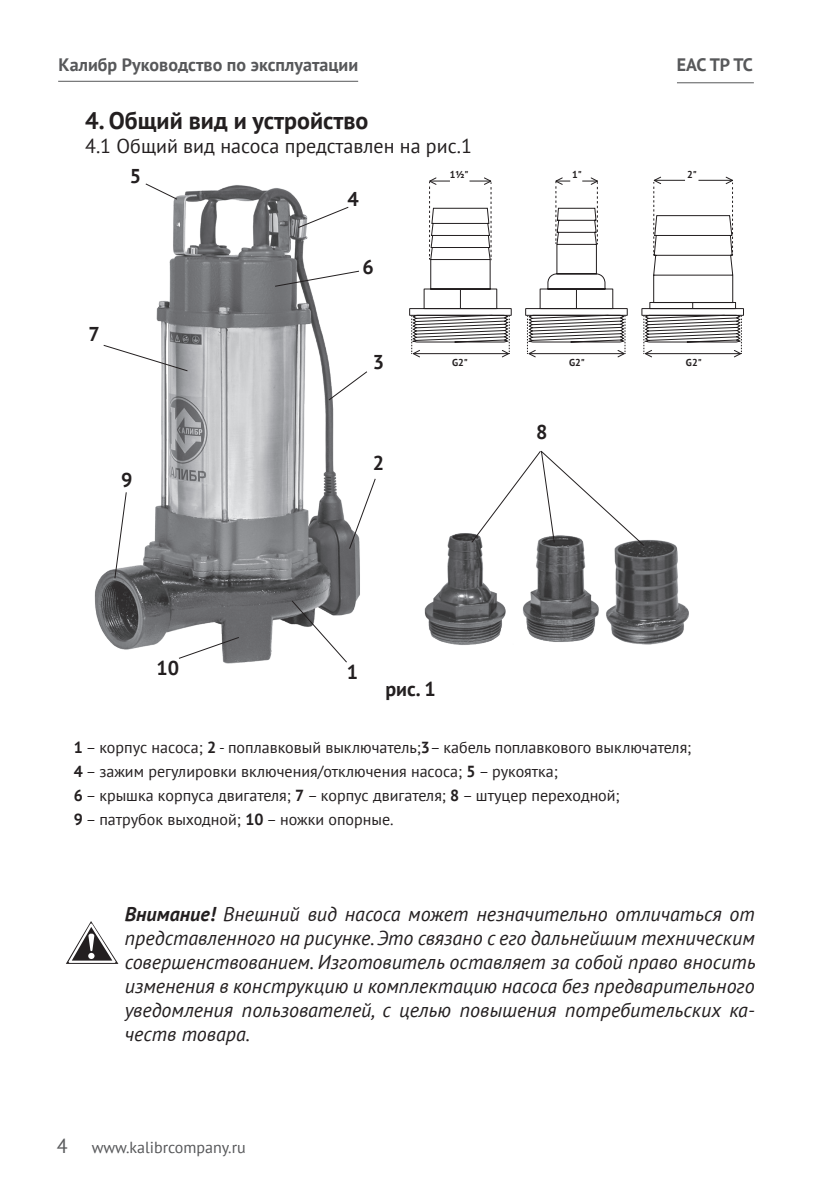
<style>
.page{position:relative;width:840px;height:1191px;background:#fff}
.page>*{position:absolute;margin:0;border:0;box-sizing:border-box;transform-origin:0 0}
.Zagolovok{font:700 24px "PT Sans";color:#231f20}
.Внимание{font:italic 20px/24px "PT Sans";color:#231f20;text-align:justify}
.Paragraph{font:20px "PT Sans";color:#231f20}
.t1{font:700 20px "PT Sans";color:#231f20}
.t2{font:700 18px "PT Sans";color:#57585a}
.Paragraph-2{font:16px "PT Sans";color:#231f20}
.t3{font:16px "PT Sans";color:#57585a}
.t4{font:700 10px "PT Sans";color:#231f20}
.s1{font-weight:700}
.s2{font-size:20px}
</style>
<div class="page">
<hr style="left:58px;top:81px;width:300px;height:1px;background:#57585a">
<hr style="left:676px;top:82px;width:77px;height:1px;background:#57585a">
<svg style="left:66px;top:921px;width:52px;height:43px"></svg>
<svg style="left:409px;top:215px;width:335px;height:128px"></svg>
<hr style="left:698px;top:180px;width:34px;height:1px;background:#231f20">
<hr style="left:654px;top:180px;width:30px;height:1px;background:#231f20">
<svg style="left:428px;top:177px;width:170px;height:83px"></svg>
<svg style="left:652px;top:176px;width:9px;height:79px"></svg>
<svg style="left:725px;top:176px;width:8px;height:79px"></svg>
<svg style="left:527px;top:316px;width:98px;height:41px"></svg>
<svg style="left:643px;top:316px;width:98px;height:41px"></svg>
<svg style="left:411px;top:316px;width:98px;height:41px"></svg>
<img style="left:94px;top:185px;width:266px;height:479px">
<svg style="left:348px;top:477px;width:28px;height:73px"></svg>
<svg style="left:327px;top:370px;width:40px;height:31px"></svg>
<svg style="left:297px;top:206px;width:52px;height:23px"></svg>
<svg style="left:144px;top:183px;width:34px;height:17px"></svg>
<svg style="left:274px;top:270px;width:86px;height:17px"></svg>
<svg style="left:102px;top:344px;width:87px;height:28px"></svg>
<svg style="left:114px;top:491px;width:13px;height:88px"></svg>
<svg style="left:290px;top:599px;width:58px;height:64px"></svg>
<svg style="left:178px;top:636px;width:62px;height:23px"></svg>
<img style="left:424px;top:533px;width:265px;height:112px">
<svg style="left:470px;top:450px;width:175px;height:97px"></svg>
<p class="t2" style="left:59px;top:52px;width:301px">Калибр Руководство по эксплуатации</p>
<p class="Zagolovok" style="left:85px;top:104px;width:285px">4. Общий вид и устройство</p>
<p class="Paragraph" style="left:85px;top:133px;width:388px">4.1 Общий вид насоса представлен на рис.1</p>
<p class="t2" style="left:676px;top:52px;width:78px">EAC ТР ТС</p>
<p class="t1" style="left:130px;top:163px;width:13px">5</p>
<p class="t1" style="left:88px;top:321px;width:13px">7</p>
<p class="t1" style="left:121px;top:466px;width:13px">9</p>
<p class="t1" style="left:347px;top:186px;width:13px">4</p>
<p class="t1" style="left:362px;top:254px;width:13px">6</p>
<p class="t1" style="left:372px;top:349px;width:13px">3</p>
<p class="t1" style="left:372px;top:450px;width:13px">2</p>
<p class="t4" style="left:449px;top:168px;width:20px">1½"</p>
<p class="t4" style="left:572px;top:168px;width:11px">1"</p>
<p class="t4" style="left:686px;top:168px;width:11px">2"</p>
<p class="t4" style="left:452px;top:355px;width:17px">G2"</p>
<p class="t4" style="left:568px;top:355px;width:17px">G2"</p>
<p class="t4" style="left:685px;top:355px;width:17px">G2"</p>
<p class="t1" style="left:536px;top:418px;width:13px">8</p>
<p class="t1" style="left:156px;top:654px;width:24px">10</p>
<p class="t1" style="left:347px;top:658px;width:13px">1</p>
<p class="t1" style="left:385px;top:676px;width:52px">рис. 1</p>
<p class="Paragraph-2" style="left:74px;top:737px;width:618px"><span class="s1">1</span> – корпус насоса; <span class="s1">2</span> - поплавковый выключатель;<span class="s1">3</span>– кабель поплавкового выключателя;</p>
<p class="Paragraph-2" style="left:74px;top:761px;width:485px"><span class="s1">4</span> – зажим регулировки включения/отключения насоса; <span class="s1">5</span> – рукоятка;</p>
<p class="Paragraph-2" style="left:74px;top:785px;width:547px"><span class="s1">6</span> – крышка корпуса двигателя; <span class="s1">7</span> – корпус двигателя; <span class="s1">8</span> – штуцер переходной;</p>
<p class="Paragraph-2" style="left:74px;top:809px;width:321px"><span class="s1">9</span> – патрубок выходной; <span class="s1">10</span> – ножки опорные.</p>
<p class="Внимание" style="left:125px;top:901px;width:632px"><span class="s1">Внимание!</span> Внешний вид насоса может незначительно отличаться от представленного на рисунке. Это связано с его дальнейшим техническим совершенствованием. Изготовитель оставляет за собой право вносить изменения в конструкцию и комплектацию насоса без предварительного уведомления пользователей, с целью повышения потребительских ка&shy;честв товара.</p>
<p class="t3" style="left:57px;top:1136px;width:190px"><span class="s2">4</span> www.kalibrcompany.ru</p>
</div>
